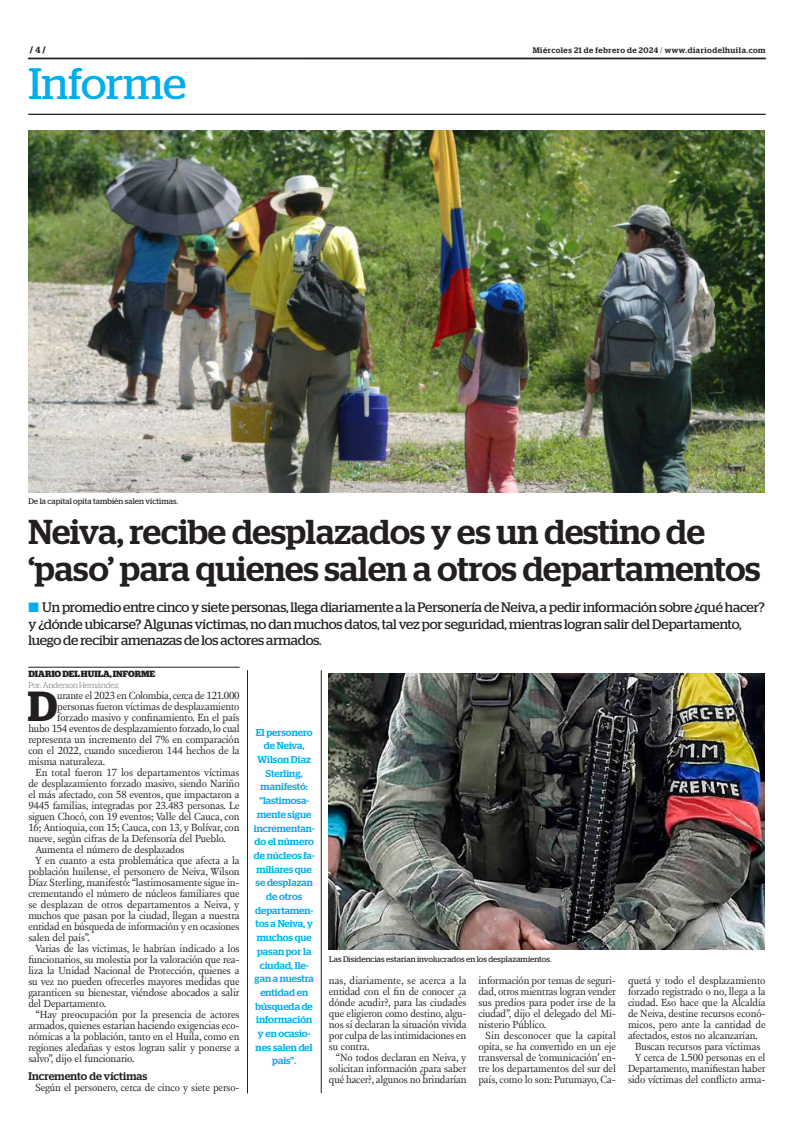
<style>
.page{position:relative;width:801px;height:1134px;background:#fff}
.page>*{position:absolute;margin:0;border:0;box-sizing:border-box;transform-origin:0 0}
.t1{font:43.9px "Stag";letter-spacing:-.005em;color:#00aeef}
.TEXTO_UNO{font:600 42px "Stag";color:#231f20}
.TITULO{font:500 34.6px/36.8px "Stag";color:#231f20}
.SUMARIO{font:13.7px/16.5px "Stag";letter-spacing:-.01em;color:#231f20}
.INTERTITULO{font:500 11px "Stag";letter-spacing:.01em;color:#231f20}
.TEXTO{font:10.6px/11px "New Fournier BP";letter-spacing:-.01em;color:#231f20;text-align:justify}
.TEXTO_UNO-2{font:10.6px "New Fournier BP";letter-spacing:-.015em;color:#231f20}
.DESTACADO_AZUL{font:500 10px/13.7px "Stag";color:#00aeef;text-align:center}
.CREDITO_1{font:700 9px "Stag";color:#231f20}
.PIE_DE_FOTO{font:8px "Stag";letter-spacing:.01em;color:#231f20}
.t2{font:500 8px "Stag";letter-spacing:.06em;color:#231f20}
.CREDITO_2{font:300 8px "Stag";letter-spacing:-.005em;color:#6c6d70}
.s1{font-weight:500}
.s2{font-weight:300}
.s3{color:#00aeef}
</style>
<div class="page">
<svg style="left:28px;top:58px;width:737px;height:1px"></svg>
<hr style="left:28px;top:114px;width:737px;height:1px;background:#231f20">
<img style="left:28px;top:130px;width:736px;height:363px">
<img style="left:329px;top:673px;width:435px;height:276px">
<hr style="left:28px;top:667px;width:212px;height:1px;background:#231f20">
<hr style="left:247px;top:670px;width:1px;height:423px;background:#231f20">
<hr style="left:321px;top:670px;width:1px;height:423px;background:#231f20">
<p class="CREDITO_1" style="left:30px;top:45px;width:17px">/ <span class="s1">4</span> /</p>
<p class="t2" style="left:533px;top:45px;width:234px">Miércoles 21 de febrero de 2024 <span class="s2">/</span> www.diariodelhuila.com</p>
<p class="t1" style="left:28px;top:58px;width:159px">Informe</p>
<p class="PIE_DE_FOTO" style="left:28px;top:496px;width:151px">De la capital opita también salen víctimas.</p>
<p class="TITULO" style="left:28px;top:513px;width:734px">Neiva, recibe desplazados y es un destino de ‘paso’ para quienes salen a otros departamentos</p>
<p class="SUMARIO" style="left:28px;top:599px;width:738px"><span class="s3">■</span> Un promedio entre cinco y siete personas, llega diariamente a la Personería de Neiva, a pedir información sobre ¿qué hacer? y ¿dónde ubicarse? Algunas víctimas, no dan muchos datos, tal vez por seguridad, mientras logran salir del Departamento, luego de recibir amenazas de los actores armados.</p>
<p class="CREDITO_1" style="left:28px;top:669px;width:128px">DIARIO DEL HUILA, INFORME</p>
<p class="CREDITO_2" style="left:28px;top:681px;width:92px">Por: Anderson Hernández</p>
<p class="TEXTO_UNO" style="left:28px;top:682px;width:31px">D</p>
<p class="TEXTO_UNO-2" style="left:57px;top:689px;width:184px">urante el 2023 en Colombia, cerca de 121.000</p>
<p class="TEXTO_UNO-2" style="left:57px;top:700px;width:184px">personas fueron víctimas de desplazamiento</p>
<p class="TEXTO_UNO-2" style="left:57px;top:711px;width:184px">forzado masivo y confinamiento. En el país</p>
<p class="TEXTO_UNO-2" style="left:28px;top:722px;width:213px">hubo 154 eventos de desplazamiento forzado, lo cual</p>
<p class="TEXTO_UNO-2" style="left:28px;top:733px;width:213px">representa un incremento del 7% en comparación</p>
<p class="TEXTO_UNO-2" style="left:28px;top:744px;width:213px">con el 2022, cuando sucedieron 144 hechos de la</p>
<p class="TEXTO_UNO-2" style="left:28px;top:755px;width:78px">misma naturaleza.</p>
<p class="TEXTO" style="left:28px;top:767px;width:213px;text-indent:7px">En total fueron 17 los departamentos víctimas de desplazamiento forzado masivo, siendo Nariño el más afectado, con 58 eventos, que impactaron a 9445 familias, integradas por 23.483 personas. Le siguen Chocó, con 19 eventos; Valle del Cauca, con 16; Antioquia, con 15; Cauca, con 13, y Bolívar, con nueve, según cifras de la Defensoría del Pueblo.</p>
<p class="TEXTO" style="left:35px;top:844px;width:151px">Aumenta el número de desplazados</p>
<p class="TEXTO" style="left:28px;top:855px;width:213px;text-indent:7px">Y en cuanto a esta problemática que afecta a la población huilense, el personero de Neiva, Wilson Díaz Sterling, manifestó: “lastimosamente sigue in&shy;crementando el número de núcleos familiares que se desplazan de otros departamentos a Neiva, y muchos que pasan por la ciudad, llegan a nuestra entidad en búsqueda de información y en ocasiones salen del país”.</p>
<p class="TEXTO" style="left:28px;top:943px;width:213px;text-indent:7px">Varias de las víctimas, le habrían indicado a los funcionarios, su molestia por la valoración que rea&shy;liza la Unidad Nacional de Protección, quienes a su vez no pueden ofrecerles mayores medidas que garanticen su bienestar, viéndose abocados a salir del Departamento.</p>
<p class="TEXTO" style="left:28px;top:1009px;width:213px;text-indent:7px">“Hay preocupación por la presencia de actores armados, quienes estarían haciendo exigencias eco&shy;nómicas a la población, tanto en el Huila, como en regiones aledañas y estos logran salir y ponerse a salvo”, dijo el funcionario.</p>
<p class="INTERTITULO" style="left:28px;top:1070px;width:120px">Incremento de víctimas</p>
<p class="TEXTO" style="left:35px;top:1082px;width:206px">Según el personero, cerca de cinco y siete perso-</p>
<p class="DESTACADO_AZUL" style="left:254px;top:725px;width:62px">El personero de Neiva,<br>Wilson Díaz<br>Sterling, manifestó: “lastimosa&shy;mente sigue incrementan&shy;do el número de núcleos fa&shy;miliares que se desplazan de otros departamen&shy;tos a Neiva, y muchos que pasan por la ciudad, lle&shy;gan a nuestra entidad en búsqueda de información y en ocasio&shy;nes salen del país”.</p>
<p class="PIE_DE_FOTO" style="left:329px;top:954px;width:224px">Las Disidencias estarían involucrados en los desplazamientos.</p>
<p class="TEXTO" style="left:478px;top:975px;width:139px">información por temas de seguri&shy;dad, otros mientras logran vender sus predios para poder irse de la ciudad”, dijo el delegado del Mi&shy;nisterio Público.</p>
<p class="TEXTO" style="left:478px;top:1030px;width:139px;text-indent:7px">Sin desconocer que la capital opita, se ha convertido en un eje transversal de ‘comunicación’ en&shy;tre los departamentos del sur del país, como lo son: Putumayo, Ca-</p>
<p class="TEXTO" style="left:329px;top:975px;width:139px">nas, diariamente, se acerca a la entidad con el fin de conocer ¿a dónde acudir?, para las ciudades que eligieron como destino, algu&shy;nos sí declaran la situación vivida por culpa de las intimidaciones en su contra.</p>
<p class="TEXTO" style="left:329px;top:1052px;width:139px;text-indent:7px">“No todos declaran en Neiva, y solicitan información ¿para saber qué hacer?, algunos no brindarían</p>
<p class="TEXTO" style="left:628px;top:975px;width:139px">quetá y todo el desplazamiento forzado registrado o no, llega a la ciudad. Eso hace que la Alcaldía de Neiva, destine recursos econó&shy;micos, pero ante la cantidad de afectados, estos no alcanzarían.</p>
<p class="TEXTO" style="left:635px;top:1041px;width:127px">Buscan recursos para víctimas</p>
<p class="TEXTO" style="left:628px;top:1052px;width:139px;text-indent:7px">Y cerca de 1.500 personas en el Departamento, manifiestan haber sido víctimas del conflicto arma-</p>
</div>
